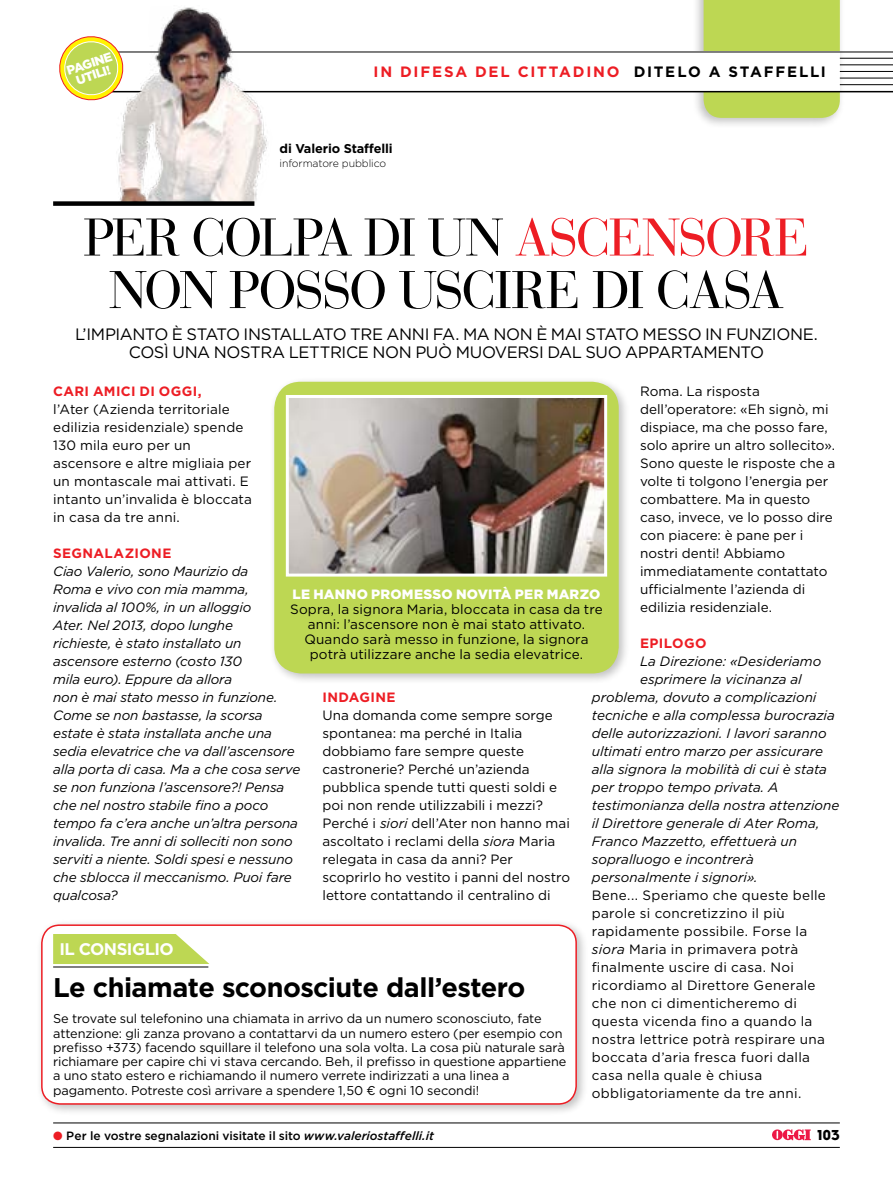
<style>
.page{position:relative;width:893px;height:1191px;background:#fff}
.page>*{position:absolute;margin:0;border:0;box-sizing:border-box;transform-origin:0 0}
.t1{font:52.5px/52.5px "Bauer Bodoni Std";letter-spacing:-.04em;color:#000;text-align:center}
.t2{font:700 27px "Gotham";letter-spacing:-.02em;color:#000}
.t3{font:700 16.8px "Gotham";color:#fff}
.t4{font:16.5px "Gotham";letter-spacing:-.03em;color:#000}
.t5{font:700 15px "Gotham";letter-spacing:.12em;color:#ed1d24}
.t6{font:700 15px "Gotham";letter-spacing:.12em;color:#000}
.t7{font:15px "Typeface Six";color:#000}
.t8{font:13.5px/18px "Gotham";letter-spacing:.005em;color:#000}
.t9{font:italic 13.5px/18px "Gotham";letter-spacing:-.01em;color:#000}
.t10{font:700 13.5px "Gotham";letter-spacing:.03em;color:#ed1d24}
.t11{font:900 13.5px "Gotham";letter-spacing:.015em;color:#fff}
.t12{font:12.75px/14.2px "Gotham";letter-spacing:-.005em;color:#000}
.t13{font:700 12.75px "Gotham";letter-spacing:-.01em;color:#000}
.t14{font:900 12.75px/12.1px "Gotham";color:#fff}
.t15{font:500 12px "Gotham";letter-spacing:-.005em;color:#000}
.t16{font:300 10.5px "Gotham";letter-spacing:-.01em;color:#000}
.s1{color:#ed1d24}
.s2{font-style:italic}
</style>
<div class="page">
<svg style="left:772px;top:1129px;width:39px;height:11px"></svg>
<div style="left:36px;top:919px;width:552px;height:197px;background:#000;opacity:.25"></div>
<div style="left:42px;top:925px;width:534px;height:179px;background:#fff;border-radius:18px"></div>
<div style="left:41px;top:924px;width:536px;height:180px;border:2px solid #ed1d24;border-radius:18px"></div>
<hr style="left:53px;top:1122px;width:787px;height:1px;background:#000">
<hr style="left:53px;top:1147px;width:787px;height:1px;background:#000">
<div style="left:269px;top:376px;width:360px;height:308px;background:#000;opacity:.25"></div>
<div style="left:274px;top:382px;width:345px;height:291px;background:#bdd753;border-radius:27px"></div>
<img style="left:290px;top:399px;width:313px;height:173px">
<div style="left:286px;top:395px;width:321px;height:181px;border:3px solid #fff"></div>
<hr style="left:53px;top:966px;width:155px;height:1px;background:#000">
<svg style="left:53px;top:934px;width:156px;height:30px"></svg>
<div style="left:692px;top:0;width:153px;height:129px;background:#000;opacity:.25"></div>
<div style="left:704px;top:0;width:136px;height:118px;background:#bdd753"></div>
<div style="left:652px;top:52px;width:188px;height:39px;background:#fff"></div>
<hr style="left:840px;top:71px;width:53px;height:1px;background:#000">
<hr style="left:840px;top:78px;width:53px;height:1px;background:#000">
<hr style="left:840px;top:84px;width:53px;height:1px;background:#000">
<hr style="left:840px;top:58px;width:53px;height:1px;background:#000">
<hr style="left:840px;top:64px;width:53px;height:1px;background:#000">
<hr style="left:95px;top:52px;width:798px;height:1px;background:#000">
<hr style="left:95px;top:91px;width:798px;height:1px;background:#000">
<img style="left:118px;top:7px;width:155px;height:196px">
<div style="left:53px;top:201px;width:201px;height:5px;background:#000"></div>
<svg style="left:59px;top:34px;width:67px;height:69px"></svg>
<p class="t14" style="left:71px;top:63px;width:31px;text-indent:11px;rotate:-18deg">GINE<br>UTILI</p>
<p class="t5" style="left:374px;top:62px;width:71px">In difesa</p>
<p class="t5" style="left:475px;top:62px;width:13px">del</p>
<p class="t5" style="left:518px;top:62px;width:55px">cittadino</p>
<p class="t6" style="left:634px;top:62px;width:44px">Ditelo</p>
<p class="t6" style="left:709px;top:62px;width:89px">a staffelli</p>
<p class="t13" style="left:279px;top:140px;width:115px">di Valerio Staffelli</p>
<p class="t16" style="left:279px;top:156px;width:108px">informatore pubblico</p>
<h1 class="t1" style="left:83px;top:212px;width:728px">PER COLPA DI UN <span class="s1">ASCENSORE<br></span>NON POSSO USCIRE DI CASA</h1>
<p class="t4" style="left:75px;top:324px;width:22px">l’impian</p>
<p class="t4" style="left:145px;top:324px;width:147px">to è s tato ins talla</p>
<p class="t4" style="left:323px;top:324px;width:75px">to tre anni</p>
<p class="t4" style="left:433px;top:324px;width:129px">fa. ma non è mai</p>
<p class="t4" style="left:586px;top:324px;width:69px">stato mess</p>
<p class="t4" style="left:688px;top:324px;width:51px">o in fun</p>
<p class="t4" style="left:761px;top:324px;width:58px">zione.</p>
<p class="t4" style="left:129px;top:342px;width:57px">così una</p>
<p class="t4" style="left:214px;top:342px;width:303px">nostra lettrice non può muoversi</p>
<p class="t4" style="left:547px;top:342px;width:12px">dal</p>
<p class="t4" style="left:585px;top:342px;width:53px">su o appar</p>
<p class="t4" style="left:682px;top:342px;width:22px">tamen</p>
<p class="t4" style="left:740px;top:342px;width:25px">to</p>
<p class="t8" style="left:640px;top:382px;width:197px">Roma. La risposta dell’operatore: «Eh signò, mi dispiace, ma che posso fare, solo aprire un altro sollecito».<br>Sono queste le risposte che a volte ti tolgono l’energia per combattere. Ma in questo caso, invece, ve lo posso dire con piacere: è pane per i nostri denti! Abbiamo immediatamente contattato ufficialmente l’azienda di edilizia residenziale.</p>
<p class="t10" style="left:640px;top:634px;width:68px">EPILOGO</p>
<p class="t9" style="left:640px;top:652px;width:183px">La Direzione: «Desideriamo</p>
<p class="t9" style="left:640px;top:670px;width:163px">esprimere la vicinanza al</p>
<p class="t9" style="left:592px;top:688px;width:226px">problema, dovuto a complicazioni</p>
<p class="t9" style="left:592px;top:706px;width:244px">tecniche e alla complessa burocrazia</p>
<p class="t9" style="left:592px;top:724px;width:236px">delle autorizzazioni. I lavori saranno</p>
<p class="t9" style="left:592px;top:742px;width:233px">ultimati entro marzo per assicurare</p>
<p class="t9" style="left:592px;top:760px;width:237px">alla signora la mobilità di cui è stata</p>
<p class="t9" style="left:592px;top:778px;width:188px">per troppo tempo privata. A</p>
<p class="t9" style="left:592px;top:796px;width:249px">testimonianza della nostra attenzione</p>
<p class="t9" style="left:592px;top:814px;width:229px">il Direttore generale di Ater Roma,</p>
<p class="t9" style="left:592px;top:832px;width:207px">Franco Mazzetto, effettuerà un</p>
<p class="t9" style="left:592px;top:850px;width:163px">sopralluogo e incontrerà</p>
<p class="t9" style="left:592px;top:868px;width:167px">personalmente i signori».</p>
<p class="t8" style="left:592px;top:886px;width:236px">Bene... Speriamo che queste belle parole si concretizzino il più rapidamente possibile. Forse la <span class="s2">siora</span> Maria in primavera potrà finalmente uscire di casa. Noi ricordiamo al Direttore Generale che non ci dimenticheremo di questa vicenda fino a quando la nostra lettrice potrà respirare una boccata d’aria fresca fuori dalla casa nella quale è chiusa obbligatoriamente da tre anni.</p>
<p class="t10" style="left:53px;top:382px;width:150px">CARI AMICI DI OGGI,</p>
<p class="t8" style="left:53px;top:400px;width:200px">l’Ater (Azienda territoriale edilizia residenziale) spende<br>130 mila euro per un ascensore e altre migliaia per un montascale mai attivati. E intanto un’invalida è bloccata in casa da tre anni.</p>
<p class="t10" style="left:53px;top:544px;width:120px">SEGNALAZIONE</p>
<p class="t9" style="left:53px;top:562px;width:249px">Ciao Valerio, sono Maurizio da<br>Roma e vivo con mia mamma, invalida al 100%, in un alloggio<br>Ater. Nel 2013, dopo lunghe<br>richieste, è stato installato un ascensore esterno (costo 130<br>mila euro). Eppure da allora<br>non è mai stato messo in funzione.<br>Come se non bastasse, la scorsa estate è stata installata anche una sedia elevatrice che va dall’ascensore alla porta di casa. Ma a che cosa serve se non funziona l’ascensore?! Pensa che nel nostro stabile fino a poco tempo fa c’era anche un’altra persona invalida. Tre anni di solleciti non sono serviti a niente. Soldi spesi e nessuno che sblocca il meccanismo. Puoi fare qualcosa?</p>
<p class="t11" style="left:293px;top:584px;width:309px">LE HANNO PROMESSO NOVITÀ PER MARZO</p>
<p class="t8" style="left:290px;top:601px;width:314px;line-height:15px;text-align:center">Sopra, la signora Maria, bloccata in casa da tre anni: l’ascensore non è mai stato attivato.<br>Quando sarà messo in funzione, la signora potrà utilizzare anche la sedia elevatrice.</p>
<p class="t10" style="left:322px;top:688px;width:75px">INDAGINE</p>
<p class="t8" style="left:322px;top:706px;width:249px">Una domanda come sempre sorge spontanea: ma perché in Italia dobbiamo fare sempre queste castronerie? Perché un’azienda pubblica spende tutti questi soldi e poi non rende utilizzabili i mezzi?<br>Perché i <span class="s2">siori</span> dell’Ater non hanno mai ascoltato i reclami della <span class="s2">siora</span> Maria relegata in casa da anni? Per scoprirlo ho vestito i panni del nostro lettore contattando il centralino di</p>
<p class="t3" style="left:60px;top:938px;width:31px">il consiglio</p>
<h2 class="t2" style="left:53px;top:970px;width:474px">Le chiamate sconosciute dall’estero</h2>
<p class="t12" style="left:53px;top:1011px;width:515px">Se trovate sul telefonino una chiamata in arrivo da un numero sconosciuto, fate attenzione: gli zanza provano a contattarvi da un numero estero (per esempio con prefisso +373) facendo squillare il telefono una sola volta. La cosa più naturale sarà richiamare per capire chi vi stava cercando. Beh, il prefisso in questione appartiene a uno stato estero e richiamando il numero verrete indirizzati a una linea a pagamento. Potreste così arrivare a spendere 1,50 € ogni 10 secondi!</p>
<p class="t15" style="left:53px;top:1127px;width:382px"><span class="s1">●</span> Per le vostre segnalazioni visitate il sito <span class="s2">www.valeriostaffelli.it</span></p>
<p class="t7" style="left:818px;top:1126px;width:24px">103</p>
</div>
